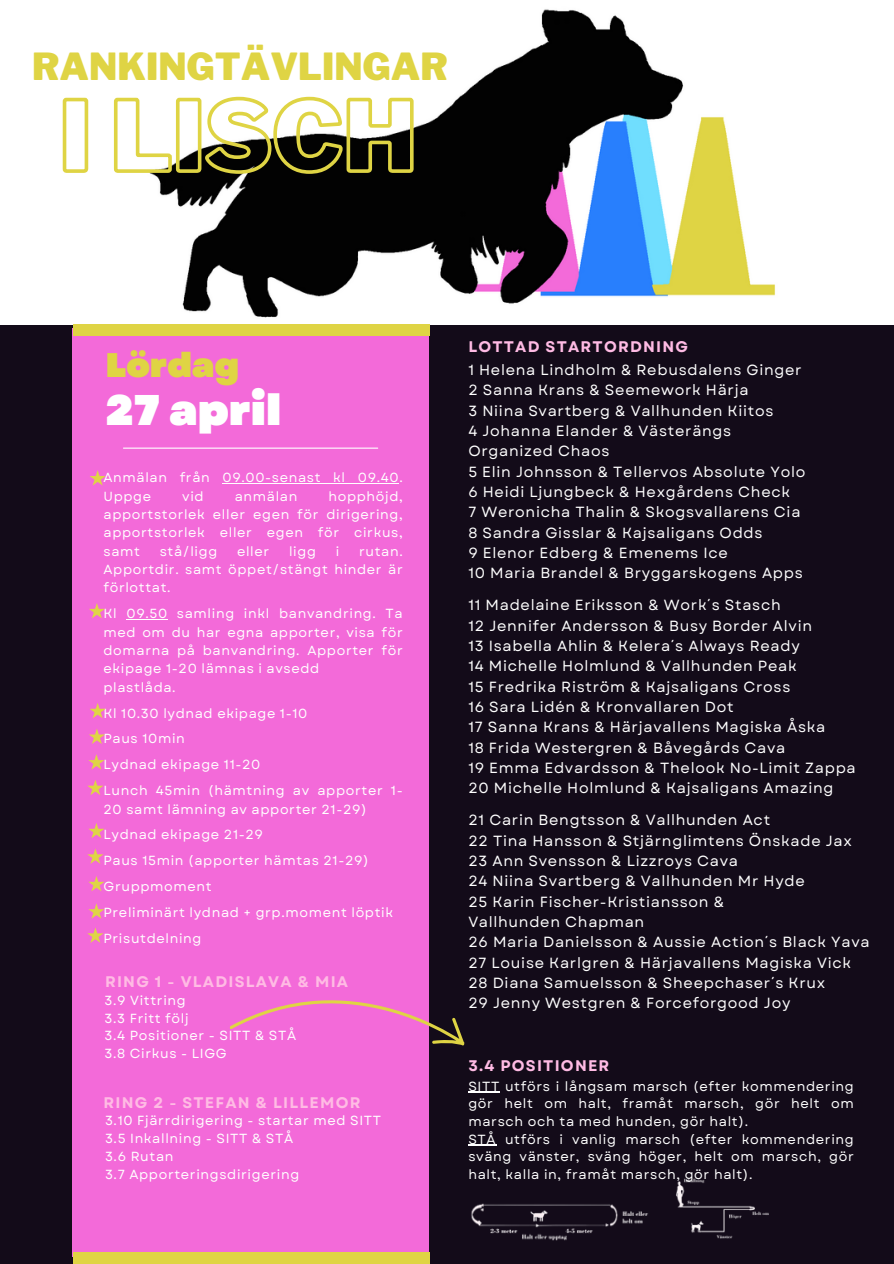
<style>
.page{position:relative;width:894px;height:1264px;background:#fff}
.page>*{position:absolute;margin:0;border:0;box-sizing:border-box;transform-origin:0 0}
.t1{font:900 42.9px "Garet";color:#fff}
.t2{font:900 37.05px "Libre Franklin";color:#dfd444}
.t3{font:900 34.05px "Garet";color:#dfd444}
.t4{font:700 15.3px "Garet";letter-spacing:.08em;color:#ffbbe4}
.t5{font:14.7px/20.4px "Garet";letter-spacing:.05em;color:#fff}
.t6{font:13.2px/18.3px "Garet";letter-spacing:.05em;color:#fff}
</style>
<div class="page">
<div style="left:0;top:0;width:893px;height:1263px;background:#130b19"></div>
<img style="left:0;top:0;width:893px;height:324px">
<div style="left:72px;top:328px;width:357px;height:929px;background:#f36ad9"></div>
<hr style="left:123px;top:447px;width:254px;height:1px;background:#fff">
<div style="left:123px;top:94px;width:14px;height:15px;background:#fff;border-radius:50%"></div>
<div style="left:73px;top:1251px;width:356px;height:12px;background:#dfd444"></div>
<div style="left:73px;top:324px;width:356px;height:11px;background:#dfd444"></div>
<svg style="left:89px;top:470px;width:17px;height:15px"></svg>
<hr style="left:222px;top:483px;width:177px;height:1px;background:#fff">
<hr style="left:126px;top:619px;width:42px;height:1px;background:#fff">
<svg style="left:89px;top:603px;width:16px;height:15px"></svg>
<svg style="left:89px;top:729px;width:16px;height:15px"></svg>
<svg style="left:88px;top:823px;width:16px;height:15px"></svg>
<svg style="left:88px;top:754px;width:16px;height:15px"></svg>
<svg style="left:87px;top:780px;width:16px;height:15px"></svg>
<svg style="left:87px;top:848px;width:16px;height:15px"></svg>
<svg style="left:88px;top:876px;width:16px;height:15px"></svg>
<svg style="left:88px;top:903px;width:16px;height:15px"></svg>
<svg style="left:87px;top:927px;width:16px;height:15px"></svg>
<svg style="left:229px;top:1000px;width:236px;height:46px"></svg>
<svg style="left:89px;top:703px;width:17px;height:15px"></svg>
<img style="left:676px;top:1178px;width:93px;height:61px">
<img style="left:471px;top:1203px;width:177px;height:38px">
<svg style="left:61px;top:95px;width:354px;height:81px;background:#bcba9b"></svg>
<hr style="left:468px;top:1091px;width:32px;height:1px;background:#fff">
<svg style="left:468px;top:1144px;width:28px;height:1px"></svg>
<h2 class="t2" style="left:32px;top:44px;width:417px">RANKINGTÄVLINGAR</h2>
<h3 class="t3" style="left:106px;top:340px;width:135px">Lördag</h3>
<h1 class="t1" style="left:106px;top:379px;width:177px">27 april</h1>
<p class="t6" style="left:103px;top:468px;width:301px">Anmälan från 09.00-senast kl 09.40.<br>Uppge</p>
<p class="t6" style="left:103px;top:487px;width:301px;text-align:justify;text-indent:225px">hopphöjd, apportstorlek eller egen för dirigering, apportstorlek eller egen för cirkus, samt</p>
<p class="t6" style="left:182px;top:487px;width:23px">vid</p>
<p class="t6" style="left:235px;top:487px;width:64px">anmälan</p>
<p class="t6" style="left:160px;top:542px;width:59px">stå/ligg</p>
<p class="t6" style="left:237px;top:542px;width:34px">eller</p>
<p class="t6" style="left:289px;top:542px;width:28px">ligg</p>
<p class="t6" style="left:335px;top:542px;width:5px">i</p>
<p class="t6" style="left:103px;top:542px;width:301px;text-align:justify;text-indent:255px">rutan.<br>Apportdir. samt öppet/stängt hinder är förlottat.</p>
<p class="t6" style="left:103px;top:604px;width:301px">Kl 09.50 samling inkl banvandring. Ta med om du har egna apporter, visa för domarna på banvandring. Apporter för ekipage 1-20 lämnas i avsedd<br>plastlåda.</p>
<p class="t6" style="left:103px;top:700px;width:301px;line-height:25.8px">Kl 10.30 lydnad ekipage 1-10<br>Paus 10min<br>Lydnad ekipage 11-20<br>Lunch 45min (hämtning av apporter 1-</p>
<p class="t6" style="left:103px;top:796px;width:291px;line-height:25.8px">20 samt lämning av apporter 21-29)<br>Lydnad ekipage 21-29<br>Paus 15min (apporter hämtas 21-29)<br>Gruppmoment<br>Preliminärt lydnad + grp.moment löptik<br>Prisutdelning</p>
<p class="t4" style="left:105px;top:970px;width:244px">RING 1 - VLADISLAVA &amp; MIA</p>
<p class="t6" style="left:104px;top:991px;width:193px;line-height:17.9px">3.9 Vittring<br>3.3 Fritt följ<br>3.4 Positioner - SITT &amp; STÅ<br>3.8 Cirkus - LIGG</p>
<p class="t4" style="left:103px;top:1091px;width:258px">RING 2 - STEFAN &amp; LILLEMOR</p>
<p class="t6" style="left:105px;top:1111px;width:277px;line-height:17.9px">3.10 Fjärrdirigering - startar med SITT<br>3.5 Inkallning - SITT &amp; STÅ<br>3.6 Rutan<br>3.7 Apporteringsdirigering</p>
<p class="t4" style="left:468px;top:336px;width:221px">LOTTAD STARTORDNING</p>
<p class="t5" style="left:468px;top:359px;width:338px">1 Helena Lindholm &amp; Rebusdalens Ginger 2 Sanna Krans &amp; Seemework Härja<br>3 Niina Svartberg &amp; Vallhunden Kiitos<br>4 Johanna Elander &amp; Västerängs Organized Chaos<br>5 Elin Johnsson &amp; Tellervos Absolute Yolo 6 Heidi Ljungbeck &amp; Hexgårdens Check<br>7 Weronicha Thalin &amp; Skogsvallarens Cia 8 Sandra Gisslar &amp; Kajsaligans Odds<br>9 Elenor Edberg &amp; Emenems Ice<br>10 Maria Brandel &amp; Bryggarskogens Apps</p>
<p class="t5" style="left:468px;top:595px;width:389px">11 Madelaine Eriksson &amp; Work´s Stasch<br>12 Jennifer Andersson &amp; Busy Border Alvin<br>13 Isabella Ahlin &amp; Kelera´s Always Ready<br>14 Michelle Holmlund &amp; Vallhunden Peak<br>15 Fredrika Riström &amp; Kajsaligans Cross<br>16 Sara Lidén &amp; Kronvallaren Dot<br>17 Sanna Krans &amp; Härjavallens Magiska Åska<br>18 Frida Westergren &amp; Båvegårds Cava<br>19 Emma Edvardsson &amp; Thelook No-Limit Zappa 20 Michelle Holmlund &amp; Kajsaligans Amazing</p>
<p class="t5" style="left:468px;top:810px;width:402px">21 Carin Bengtsson &amp; Vallhunden Act<br>22 Tina Hansson &amp; Stjärnglimtens Önskade Jax 23 Ann Svensson &amp; Lizzroys Cava<br>24 Niina Svartberg &amp; Vallhunden Mr Hyde<br>25 Karin Fischer-Kristiansson &amp;<br>Vallhunden Chapman<br>26 Maria Danielsson &amp; Aussie Action´s Black Yava 27 Louise Karlgren &amp; Härjavallens Magiska Vick 28 Diana Samuelsson &amp; Sheepchaser´s Krux<br>29 Jenny Westgren &amp; Forceforgood Joy</p>
<p class="t4" style="left:468px;top:1054px;width:142px">3.4 POSITIONER</p>
<p class="t6" style="left:468px;top:1077px;width:387px;line-height:17.5px">SITT utförs i långsam marsch (efter kommendering gör helt om halt, framåt marsch, gör helt om marsch och ta med hunden, gör halt).<br>STÅ utförs i vanlig marsch (efter kommendering sväng vänster, sväng höger, helt om marsch, gör halt, kalla in, framåt marsch, gör halt).</p>
</div>
